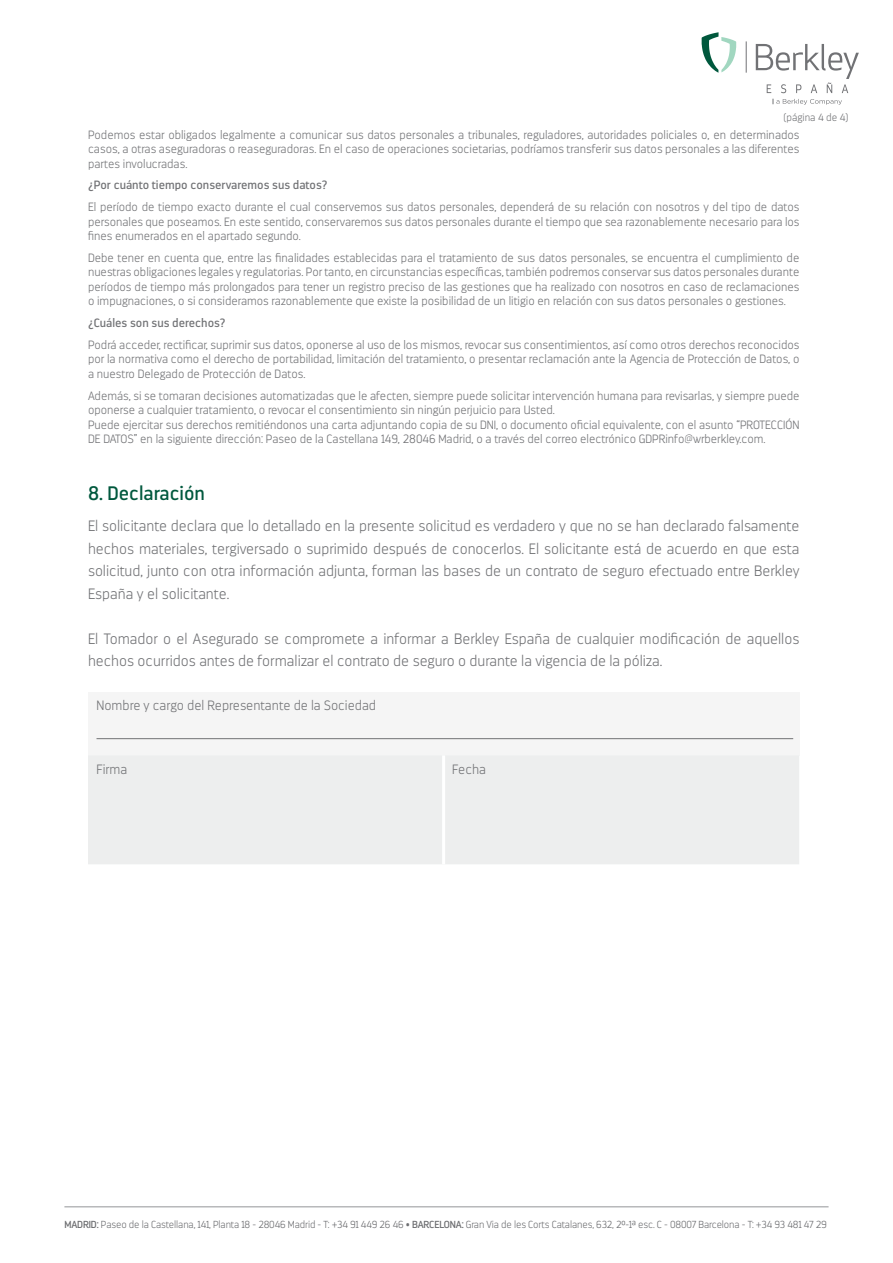
<style>
.page{position:relative;width:893px;height:1263px;background:#fff}
.page>*{position:absolute;margin:0;border:0;box-sizing:border-box;transform-origin:0 0}
.t1{font:19.5px "Darwin";color:#00583d}
.t2{font:200 15px/22.5px "Darwin";color:#717275;text-align:justify}
.t3{font:200 13.5px "Darwin";color:#717275}
.t4{font:200 12px/14.4px "Darwin";color:#717275;text-align:justify}
.t5{font:12px "Darwin";color:#717275}
.t6{font:200 10.5px "Darwin";color:#717275}
.t7{font:200 10.2px "Darwin";letter-spacing:-.01em;color:#6d6e71}
.s1{font-weight:400}
</style>
<div class="page">
<svg style="left:702px;top:32px;width:34px;height:41px"></svg>
<hr style="left:746px;top:41px;width:1px;height:32px;background:#717275">
<svg style="left:756px;top:44px;width:103px;height:49px"></svg>
<svg style="left:773px;top:99px;width:69px;height:6px"></svg>
<hr style="left:64px;top:1206px;width:764px;height:1px;background:#939598">
<div style="left:88px;top:692px;width:711px;height:63px;background:#f5f5f5"></div>
<div style="left:88px;top:755px;width:711px;height:109px;background:#edeeee"></div>
<hr style="left:442px;top:755px;width:3px;height:109px;background:#fff">
<hr style="left:97px;top:738px;width:696px;height:1px;background:#717275">
<p class="t6" style="left:784px;top:111px;width:66px">(página 4 de 4)</p>
<p class="t4" style="left:88px;top:127px;width:713px">Podemos estar obligados legalmente a comunicar sus datos personales a tribunales, reguladores, autoridades policiales o, en determinados casos, a otras aseguradoras o reaseguradoras. En el caso de operaciones societarias, podríamos transferir sus datos personales a las diferentes partes involucradas.</p>
<p class="t5" style="left:88px;top:178px;width:241px">¿Por cuánto tiempo conservaremos sus datos?</p>
<p class="t4" style="left:88px;top:200px;width:713px">El período de tiempo exacto durante el cual conservemos sus datos personales, dependerá de su relación con nosotros y del tipo de datos personales que poseamos. En este sentido, conservaremos sus datos personales durante el tiempo que sea razonablemente necesario para los fines enumerados en el apartado segundo.</p>
<p class="t4" style="left:88px;top:251px;width:713px">Debe tener en cuenta que, entre las finalidades establecidas para el tratamiento de sus datos personales, se encuentra el cumplimiento de nuestras obligaciones legales y regulatorias. Por tanto, en circunstancias específicas, también podremos conservar sus datos personales durante períodos de tiempo más prolongados para tener un registro preciso de las gestiones que ha realizado con nosotros en caso de reclamaciones o impugnaciones, o si consideramos razonablemente que existe la posibilidad de un litigio en relación con sus datos personales o gestiones.</p>
<p class="t5" style="left:88px;top:316px;width:139px">¿Cuáles son sus derechos?</p>
<p class="t4" style="left:88px;top:338px;width:713px">Podrá acceder, rectificar, suprimir sus datos, oponerse al uso de los mismos, revocar sus consentimientos, así como otros derechos reconocidos por la normativa como el derecho de portabilidad, limitación del tratamiento, o presentar reclamación ante la Agencia de Protección de Datos, o a nuestro Delegado de Protección de Datos.</p>
<p class="t4" style="left:88px;top:388px;width:713px;text-align:left">Además, si se tomaran decisiones automatizadas que le afecten, siempre puede solicitar intervención humana para revisarlas, y siempre puede oponerse a cualquier tratamiento, o revocar el consentimiento sin ningún perjuicio para Usted.<br>Puede ejercitar sus derechos remitiéndonos una carta adjuntando copia de su DNI, o documento oficial equivalente, con el asunto “PROTECCIÓN DE DATOS” en la siguiente dirección: Paseo de la Castellana 149, 28046 Madrid, o a través del correo electrónico GDPRinfo@wrberkley.com.</p>
<h1 class="t1" style="left:88px;top:482px;width:119px">8. Declaración</h1>
<p class="t2" style="left:88px;top:515px;width:713px">El solicitante declara que lo detallado en la presente solicitud es verdadero y que no se han declarado falsamente hechos materiales, tergiversado o suprimido después de conocerlos. El solicitante está de acuerdo en que esta solicitud, junto con otra información adjunta, forman las bases de un contrato de seguro efectuado entre Berkley España y el solicitante.</p>
<p class="t2" style="left:88px;top:627px;width:713px">El Tomador o el Asegurado se compromete a informar a Berkley España de cualquier modificación de aquellos hechos ocurridos antes de formalizar el contrato de seguro o durante la vigencia de la póliza.</p>
<p class="t3" style="left:97px;top:698px;width:281px">Nombre y cargo del Representante de la Sociedad</p>
<p class="t3" style="left:97px;top:761px;width:32px">Firma</p>
<p class="t3" style="left:452px;top:761px;width:35px">Fecha</p>
<p class="t7" style="left:64px;top:1219px;width:764px"><span class="s1">MADRID:</span> Paseo de la Castellana, 141, Planta 18 - 28046 Madrid - T: +34 91 449 26 46 • <span class="s1">BARCELONA:</span> Gran Via de les Corts Catalanes, 632, 2º-1ª esc. C - 08007 Barcelona - T: +34 93 481 47 29</p>
</div>
